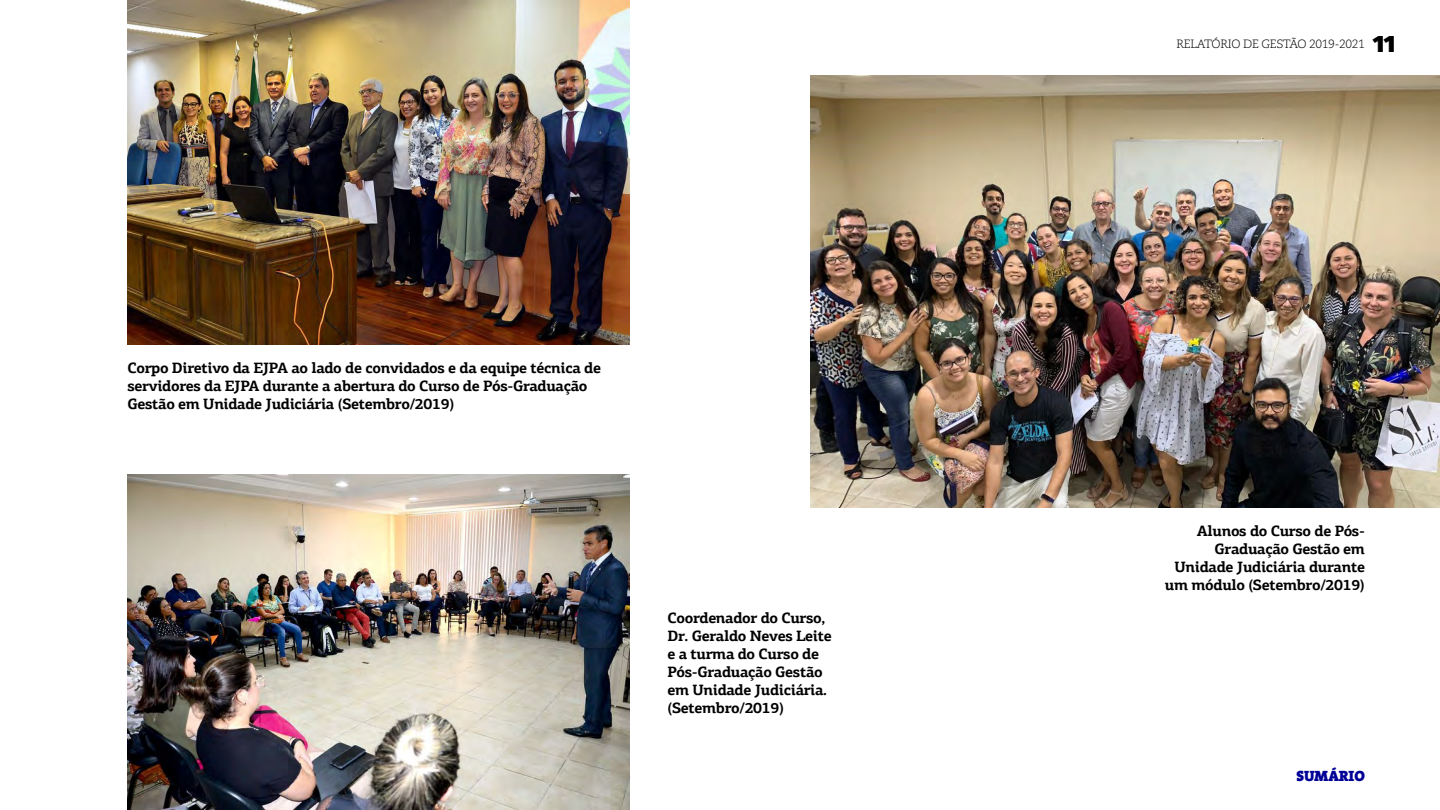
<style>
.page{position:relative;width:1440px;height:810px;background:#fff}
.page>*{position:absolute;margin:0;border:0;box-sizing:border-box;transform-origin:0 0}
.t1{font:700 15px/18px "PF Agora Slab Pro";letter-spacing:-.025em;color:#000}
.t2{font:900 15px "The Serif";color:#000097}
.t3{font:300 12px "Caecilia LT Std";letter-spacing:-.025em;color:#000}
.s1{font-family:"Fira Sans";font-weight:900;font-size:23.25px}
</style>
<div class="page">
<img style="left:128px;top:0;width:502px;height:345px">
<img style="left:128px;top:475px;width:502px;height:335px">
<img style="left:810px;top:75px;width:630px;height:433px">
<p class="t1" style="left:128px;top:359px;width:475px">Corpo Diretivo da EJPA ao lado de convidados e da equipe técnica de servidores da EJPA durante a abertura do Curso de Pós-Graduação<br>Gestão em Unidade Judiciária (Setembro/2019)</p>
<p class="t1" style="left:668px;top:609px;width:166px">Coordenador do Curso,<br>Dr. Geraldo Neves Leite e a turma do Curso de<br>Pós-Graduação Gestão em Unidade Judiciária. (Setembro/2019)</p>
<p class="t3" style="left:1176px;top:37px;width:221px">RELATÓRIO DE GESTÃO 2019-2021 <span class="s1">11</span></p>
<p class="t1" style="left:1165px;top:522px;width:202px;text-align:right">Alunos do Curso de Pós-<br>Graduação Gestão em<br>Unidade Judiciária durante um módulo (Setembro/2019)</p>
<p class="t2" style="left:1297px;top:763px;width:52px">SUMÁRIO</p>
</div>
